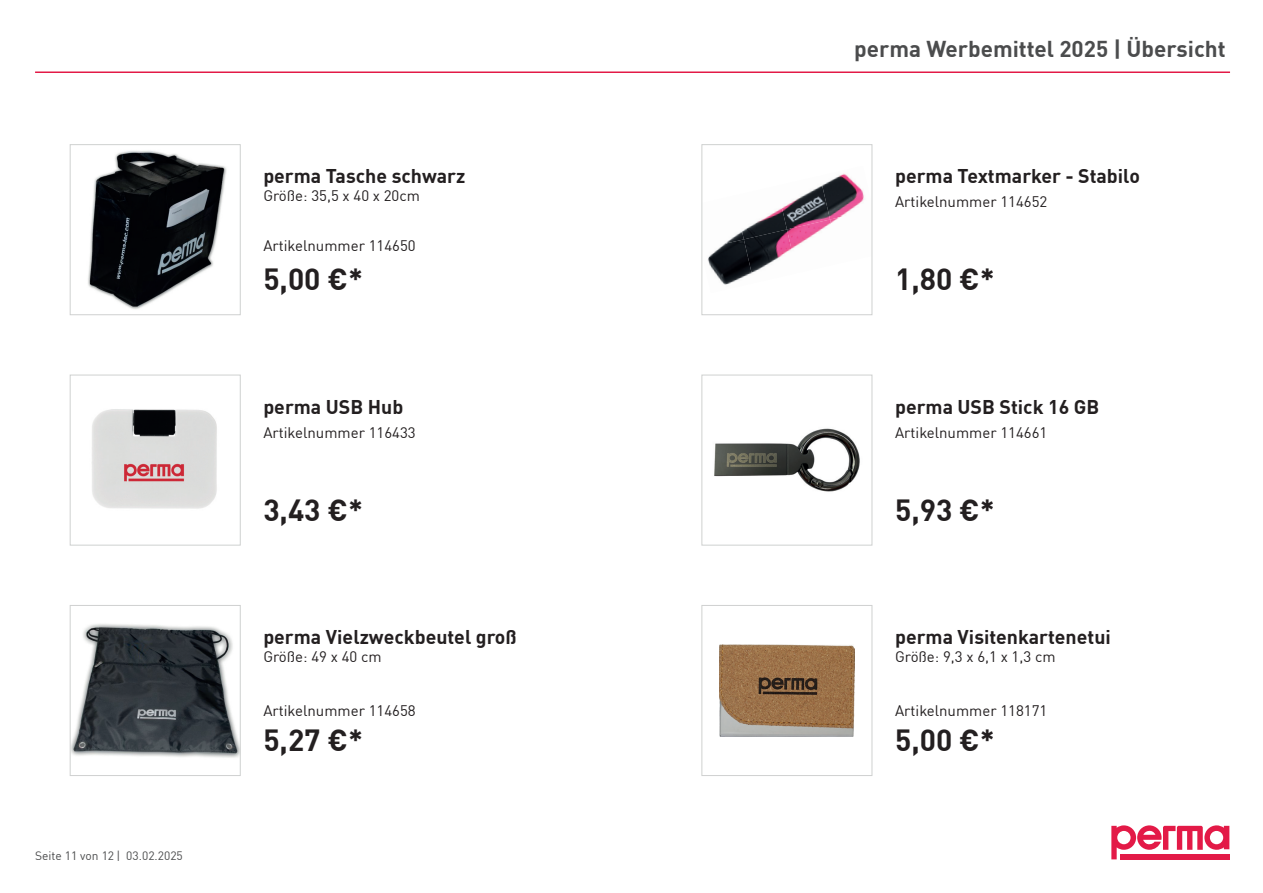
<style>
.page{position:relative;width:1263px;height:893px;background:#fff}
.page>*{position:absolute;margin:0;border:0;box-sizing:border-box;transform-origin:0 0}
.t1{font:700 30px "DIN Pro";color:#231f20}
.t2{font:700 22.5px "DIN Pro";color:#4b4c4d}
.t3{font:700 19.5px "DIN Pro";color:#231f20}
.t4{font:15px "DIN Pro";color:#231f20}
.t5{font:12px "DIN Pro";color:#4b4c4d}
</style>
<div class="page">
<img style="left:92px;top:409px;width:125px;height:100px">
<div style="left:70px;top:375px;width:170px;height:170px;border:1px solid #cfd1d0"></div>
<img style="left:714px;top:428px;width:146px;height:64px">
<div style="left:702px;top:375px;width:170px;height:170px;border:1px solid #cfd1d0"></div>
<img style="left:734px;top:211px;width:43px;height:28px">
<img style="left:777px;top:186px;width:43px;height:43px">
<img style="left:820px;top:173px;width:44px;height:46px">
<img style="left:708px;top:239px;width:36px;height:46px">
<img style="left:744px;top:229px;width:43px;height:48px">
<img style="left:787px;top:219px;width:43px;height:33px">
<img style="left:830px;top:210px;width:34px;height:14px">
<div style="left:702px;top:144px;width:170px;height:171px;border:1px solid #cfd1d0"></div>
<img style="left:88px;top:150px;width:139px;height:159px">
<div style="left:70px;top:144px;width:170px;height:171px;border:1px solid #cfd1d0"></div>
<img style="left:72px;top:624px;width:166px;height:134px">
<div style="left:70px;top:605px;width:170px;height:171px;border:1px solid #cfd1d0"></div>
<img style="left:719px;top:644px;width:136px;height:93px">
<div style="left:702px;top:605px;width:170px;height:171px;border:1px solid #cfd1d0"></div>
<svg style="left:1111px;top:825px;width:118px;height:34px"></svg>
<hr style="left:35px;top:71px;width:1195px;height:2px;background:#e31a47">
<p class="t5" style="left:35px;top:846px;width:149px">Seite 11 von 12 | 03.02.2025</p>
<h3 class="t3" style="left:263px;top:161px;width:203px">perma Tasche schwarz</h3>
<p class="t4" style="left:263px;top:185px;width:158px">Größe: 35,5 x 40 x 20cm</p>
<p class="t4" style="left:263px;top:234px;width:154px">Artikelnummer 114650</p>
<h1 class="t1" style="left:263px;top:256px;width:101px">5,00 €*</h1>
<h3 class="t3" style="left:263px;top:392px;width:141px">perma USB Hub</h3>
<p class="t4" style="left:263px;top:421px;width:154px">Artikelnummer 116433</p>
<h1 class="t1" style="left:263px;top:487px;width:101px">3,43 €*</h1>
<h3 class="t3" style="left:263px;top:622px;width:255px">perma Vielzweckbeutel groß</h3>
<p class="t4" style="left:263px;top:645px;width:120px">Größe: 49 x 40 cm</p>
<p class="t4" style="left:263px;top:699px;width:154px">Artikelnummer 114658</p>
<h1 class="t1" style="left:263px;top:717px;width:101px">5,27 €*</h1>
<h2 class="t2" style="left:854px;top:31px;width:373px">perma Werbemittel 2025 | Übersicht</h2>
<h3 class="t3" style="left:895px;top:161px;width:246px">perma Textmarker - Stabilo</h3>
<p class="t4" style="left:895px;top:191px;width:154px">Artikelnummer 114652</p>
<h1 class="t1" style="left:895px;top:256px;width:101px">1,80 €*</h1>
<h3 class="t3" style="left:895px;top:392px;width:206px">perma USB Stick 16 GB</h3>
<p class="t4" style="left:895px;top:421px;width:154px">Artikelnummer 114661</p>
<h1 class="t1" style="left:895px;top:486px;width:101px">5,93 €*</h1>
<h3 class="t3" style="left:895px;top:622px;width:217px">perma Visitenkartenetui</h3>
<p class="t4" style="left:895px;top:645px;width:162px">Größe: 9,3 x 6,1 x 1,3 cm</p>
<p class="t4" style="left:895px;top:699px;width:154px">Artikelnummer 118171</p>
<h1 class="t1" style="left:895px;top:717px;width:101px">5,00 €*</h1>
</div>
